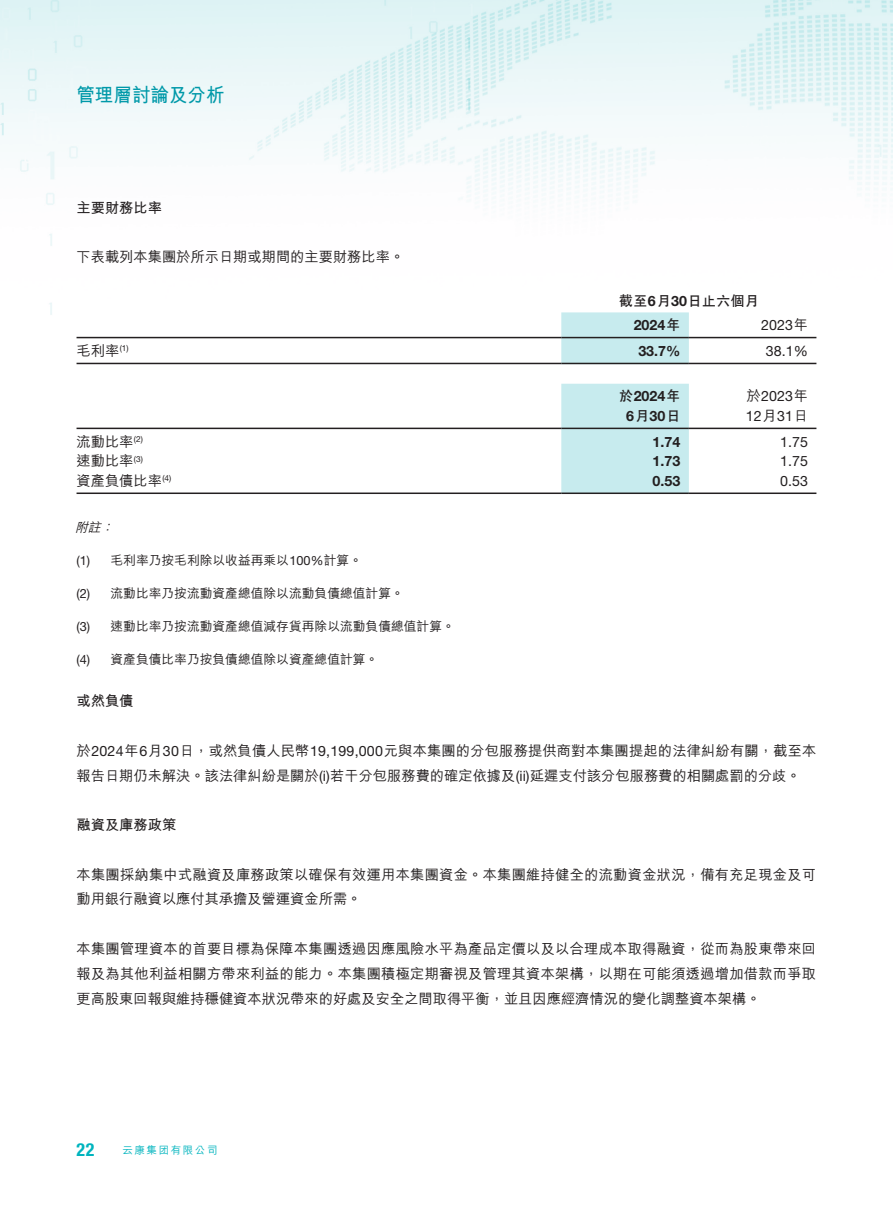
<style>
.page{position:relative;width:893px;height:1212px;background:#fff}
.page>*{position:absolute;margin:0;border:0;box-sizing:border-box;transform-origin:0 0}
.t1{font:700 19.5px "M Hei HK";color:#0099a9;scale:.95 1}
.t2{font:700 condensed 18px "Helvetica Neue LT Std";color:#00b4be}
.t3{font:500 14.25px/24.8px "M Hei HK";color:#231f20}
.t4{font:500 14.25px/24.8px "M Hei HK";letter-spacing:.02em;color:#231f20}
.t5{font:14.25px/19.5px "Helvetica Neue LT Std";color:#231f20}
.t6{font:700 14.25px/19.5px "Helvetica Neue LT Std";color:#231f20;text-align:center}
.t7{font:700 14.25px "M Hei HK";color:#231f20}
.t8{font:700 14.25px "C Hei 2 HK";color:#231f20}
.t9{font:500 12.75px "M Hei HK";color:#231f20}
.t10{font:italic 500 12.75px "M Hei HK";color:#231f20}
.t11{font:500 10.5px "M Hei HK";letter-spacing:.15em;color:#00b4be}
.s1{font-family:"Helvetica Neue LT Std"}
.s2{font-family:"C Hei 2 HK"}
.s3{font-family:"M Hei HK";font-weight:500}
.s4{font-family:"Helvetica Neue LT Std";font-weight:400}
</style>
<div class="page">
<img style="left:0;top:0;width:893px;height:494px">
<svg style="left:561px;top:312px;width:128px;height:180px;background:#cbebee"></svg>
<hr style="left:77px;top:337px;width:484px;height:1px;background:#231f20">
<hr style="left:561px;top:337px;width:128px;height:1px;background:#231f20">
<hr style="left:689px;top:337px;width:127px;height:1px;background:#231f20">
<hr style="left:77px;top:363px;width:484px;height:1px;background:#231f20">
<hr style="left:561px;top:363px;width:128px;height:1px;background:#231f20">
<hr style="left:689px;top:363px;width:127px;height:1px;background:#231f20">
<hr style="left:77px;top:428px;width:484px;height:1px;background:#231f20">
<hr style="left:561px;top:428px;width:128px;height:1px;background:#231f20">
<hr style="left:689px;top:428px;width:127px;height:1px;background:#231f20">
<hr style="left:77px;top:492px;width:484px;height:2px;background:#231f20">
<hr style="left:561px;top:492px;width:128px;height:2px;background:#231f20">
<hr style="left:689px;top:492px;width:127px;height:2px;background:#231f20">
<h1 class="t1" style="left:76px;top:81px;width:158px">管理層討論及分析</h1>
<p class="t7" style="left:77px;top:197px;width:87px">主要財務比率</p>
<p class="t3" style="left:77px;top:243px;width:329px">下表載列本集團於所示日期或期間的主要財務比率。</p>
<p class="t8" style="left:619px;top:291px;width:142px">截至<span class="s1">6</span>月<span class="s1">30</span>日止六個月</p>
<p class="t6" style="left:634px;top:315px;width:48px">2024<span class="s2">年</span></p>
<p class="t5" style="left:761px;top:315px;width:48px">2023<span class="s3">年</span></p>
<p class="t3" style="left:77px;top:337px;width:54px">毛利率<sup>(1)</sup></p>
<p class="t6" style="left:638px;top:341px;width:43px">33.7%</p>
<p class="t5" style="left:766px;top:341px;width:43px">38.1%</p>
<p class="t6" style="left:619px;top:386px;width:63px"><span class="s2">於</span>2024<span class="s2">年<br></span>6<span class="s2">月</span>30<span class="s2">日</span></p>
<p class="t5" style="left:746px;top:386px;width:64px"><span class="s3">於</span>2023<span class="s3">年<br></span>12<span class="s3">月</span>31<span class="s3">日</span></p>
<p class="t3" style="left:77px;top:428px;width:68px">流動比率<sup>(2)</sup></p>
<p class="t6" style="left:653px;top:432px;width:29px">1.74</p>
<p class="t5" style="left:780px;top:432px;width:29px">1.75</p>
<p class="t3" style="left:77px;top:447px;width:68px">速動比率<sup>(3)</sup></p>
<p class="t6" style="left:653px;top:451px;width:29px">1.73</p>
<p class="t5" style="left:780px;top:451px;width:29px">1.75</p>
<p class="t3" style="left:77px;top:467px;width:96px">資產負債比率<sup>(4)</sup></p>
<p class="t6" style="left:653px;top:471px;width:29px">0.53</p>
<p class="t5" style="left:780px;top:471px;width:29px">0.53</p>
<p class="t10" style="left:75px;top:518px;width:44px">附註：</p>
<p class="t9" style="left:77px;top:551px;width:287px"><span class="s4">(1)</span> 毛利率乃按毛利除以收益再乘以<span class="s4">100%</span>計算。</p>
<p class="t9" style="left:77px;top:584px;width:329px"><span class="s4">(2)</span> 流動比率乃按流動資產總值除以流動負債總值計算。</p>
<p class="t9" style="left:77px;top:617px;width:380px"><span class="s4">(3)</span> 速動比率乃按流動資產總值減存貨再除以流動負債總值計算。</p>
<p class="t9" style="left:77px;top:650px;width:303px"><span class="s4">(4)</span> 資產負債比率乃按負債總值除以資產總值計算。</p>
<p class="t7" style="left:77px;top:691px;width:59px">或然負債</p>
<p class="t3" style="left:77px;top:737px;width:741px">於<span class="s4">2024</span>年<span class="s4">6</span>月<span class="s4">30</span>日，或然負債人民幣<span class="s4">19,199,000</span>元與本集團的分包服務提供商對本集團提起的法律糾紛有關，截至本報告日期仍未解決。該法律糾紛是關於<span class="s4">(i)</span>若干分包服務費的確定依據及<span class="s4">(ii)</span>延遲支付該分包服務費的相關處罰的分歧。</p>
<p class="t7" style="left:77px;top:815px;width:101px">融資及庫務政策</p>
<p class="t4" style="left:77px;top:861px;width:741px">本集團採納集中式融資及庫務政策以確保有效運用本集團資金。本集團維持健全的流動資金狀況，備有充足現金及可動用銀行融資以應付其承擔及營運資金所需。</p>
<p class="t3" style="left:77px;top:935px;width:741px;text-align:justify">本集團管理資本的首要目標為保障本集團透過因應風險水平為產品定價以及以合理成本取得融資，從而為股東帶來回報及為其他利益相關方帶來利益的能力。本集團積極定期審視及管理其資本架構，以期在可能須透過增加借款而爭取更高股東回報與維持穩健資本狀況帶來的好處及安全之間取得平衡，並且因應經濟情況的變化調整資本架構。</p>
<p class="t2" style="left:77px;top:1138px;width:19px">22</p>
<p class="t11" style="left:122px;top:1142px;width:97px">云康集团有限公司</p>
</div>
